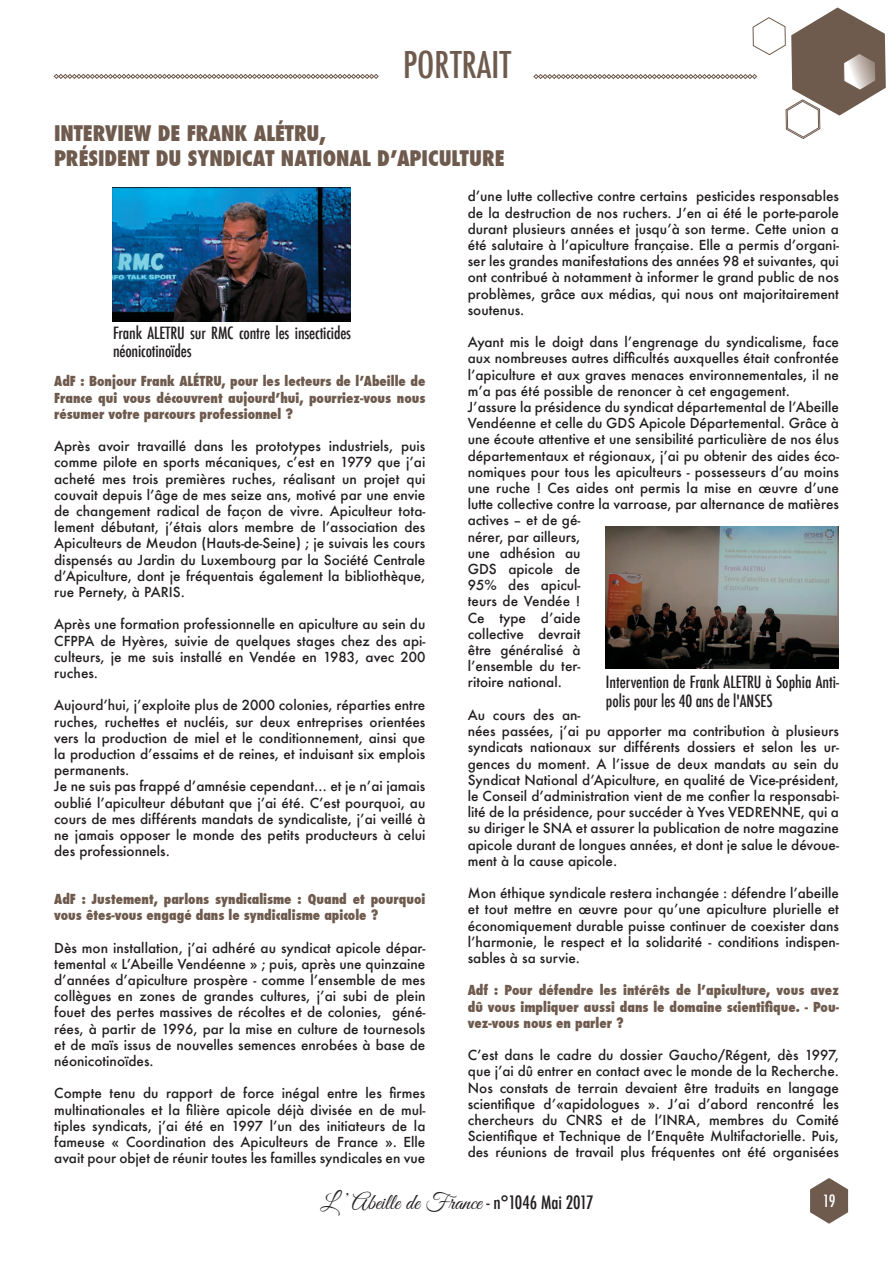
<style>
.page{position:relative;width:893px;height:1263px;background:#fff}
.page>*{position:absolute;margin:0;border:0;box-sizing:border-box;transform-origin:0 0}
.t1{font:500 condensed 36px "Futura";color:#6f5b4e}
.t2{font:22.5px "Great Vibes";color:#231f20}
.t3{font:800 condensed 21px/25.2px "Futura";color:#6f5b4e}
.t4{font:500 condensed 16.5px/19.8px "Futura";letter-spacing:-.005em;color:#231f20}
.t5{font:500 condensed 16.5px "Futura";color:#fff}
.t6{font:500 13.5px/16.2px "Futura";color:#231f20;text-align:justify}
.t7{font:800 condensed 13.5px/16.2px "Futura";color:#6f5b4e;text-align:justify}
.s1{font-family:"Futura";font-weight:500;font-stretch:condensed;font-size:18px}
</style>
<div class="page">
<svg style="left:810px;top:1178px;width:38px;height:46px"></svg>
<img style="left:113px;top:188px;width:237px;height:133px">
<img style="left:606px;top:527px;width:233px;height:141px">
<svg style="left:54px;top:74px;width:325px;height:5px"></svg>
<svg style="left:533px;top:7px;width:353px;height:132px"></svg>
<h1 class="t1" style="left:403px;top:42px;width:110px">PORTRAIT</h1>
<h3 class="t3" style="left:54px;top:121px;width:452px">INTERVIEW DE FRANK ALÉTRU,<br>PRÉSIDENT DU SYNDICAT NATIONAL D’APICULTURE</h3>
<p class="t4" style="left:113px;top:324px;width:240px;line-height:18px">Frank ALETRU sur RMC contre les insecticides néonicotinoïdes</p>
<p class="t7" style="left:54px;top:373px;width:373px">AdF : Bonjour Frank ALÉTRU, pour les lecteurs de l’Abeille de France qui vous découvrent aujourd’hui, pourriez-vous nous résumer votre parcours professionnel ?</p>
<p class="t6" style="left:54px;top:438px;width:373px">Après avoir travaillé dans les prototypes industriels, puis comme pilote en sports mécaniques, c’est en 1979 que j’ai acheté mes trois premières ruches, réalisant un projet qui couvait depuis l’âge de mes seize ans, motivé par une envie de changement radical de façon de vivre. Apiculteur tota&shy;lement débutant, j’étais alors membre de l’association des Apiculteurs de Meudon (Hauts-de-Seine) ; je suivais les cours dispensés au Jardin du Luxembourg par la Société Centrale d’Apiculture, dont je fréquentais également la bibliothèque, rue Pernety, à PARIS.</p>
<p class="t6" style="left:54px;top:616px;width:373px">Après une formation professionnelle en apiculture au sein du CFPPA de Hyères, suivie de quelques stages chez des api&shy;culteurs, je me suis installé en Vendée en 1983, avec 200 ruches.</p>
<p class="t6" style="left:54px;top:697px;width:373px;text-align:left">Aujourd’hui, j’exploite plus de 2000 colonies, réparties entre ruches, ruchettes et nucléis, sur deux entreprises orientées vers la production de miel et le conditionnement, ainsi que la production d’essaims et de reines, et induisant six emplois permanents.<br>Je ne suis pas frappé d’amnésie cependant… et je n’ai jamais oublié l’apiculteur débutant que j’ai été. C’est pourquoi, au cours de mes différents mandats de syndicaliste, j’ai veillé à ne jamais opposer le monde des petits producteurs à celui des professionnels.</p>
<p class="t7" style="left:54px;top:891px;width:373px">AdF : Justement, parlons syndicalisme : Quand et pourquoi vous êtes-vous engagé dans le syndicalisme apicole ?</p>
<p class="t6" style="left:54px;top:939px;width:373px">Dès mon installation, j’ai adhéré au syndicat apicole dépar&shy;temental « L’Abeille Vendéenne » ; puis, après une quinzaine d’années d’apiculture prospère - comme l’ensemble de mes collègues en zones de grandes cultures, j’ai subi de plein fouet des pertes massives de récoltes et de colonies, géné&shy;rées, à partir de 1996, par la mise en culture de tournesols et de maïs issus de nouvelles semences enrobées à base de néonicotinoïdes.</p>
<p class="t6" style="left:54px;top:1085px;width:373px">Compte tenu du rapport de force inégal entre les firmes multinationales et la filière apicole déjà divisée en de mul&shy;tiples syndicats, j’ai été en 1997 l’un des initiateurs de la fameuse « Coordination des Apiculteurs de France ». Elle avait pour objet de réunir toutes les familles syndicales en vue</p>
<p class="t6" style="left:468px;top:188px;width:373px">d’une lutte collective contre certains pesticides responsables de la destruction de nos ruchers. J’en ai été le porte-parole durant plusieurs années et jusqu’à son terme. Cette union a été salutaire à l’apiculture française. Elle a permis d’organi&shy;ser les grandes manifestations des années 98 et suivantes, qui ont contribué à notamment à informer le grand public de nos problèmes, grâce aux médias, qui nous ont majoritairement soutenus.</p>
<p class="t6" style="left:468px;top:334px;width:373px;text-align:left">Ayant mis le doigt dans l’engrenage du syndicalisme, face aux nombreuses autres difficultés auxquelles était confrontée l’apiculture et aux graves menaces environnementales, il ne m’a pas été possible de renoncer à cet engagement.<br>J’assure la présidence du syndicat départemental de l’Abeille Vendéenne et celle du GDS Apicole Départemental. Grâce à une écoute attentive et une sensibilité particulière de nos élus départementaux et régionaux, j’ai pu obtenir des aides éco&shy;nomiques pour tous les apiculteurs - possesseurs d’au moins une ruche ! Ces aides ont permis la mise en œuvre d’une lutte collective contre la varroase, par alternance de matières actives – et de gé-<br>nérer, par ailleurs,<br>une adhésion au<br>GDS apicole de<br>95% des apicul-<br>teurs de Vendée !<br>Ce type d’aide<br>collective devrait<br>être généralisé à<br>l’ensemble du ter-<br>ritoire national.</p>
<p class="t6" style="left:468px;top:707px;width:373px;text-align:left">Au cours des an-<br>nées passées, j’ai pu apporter ma contribution à plusieurs syndicats nationaux sur différents dossiers et selon les ur&shy;gences du moment. A l’issue de deux mandats au sein du Syndicat National d’Apiculture, en qualité de Vice-président, le Conseil d’administration vient de me confier la responsabi&shy;lité de la présidence, pour succéder à Yves VEDRENNE, qui a su diriger le SNA et assurer la publication de notre magazine apicole durant de longues années, et dont je salue le dévoue&shy;ment à la cause apicole.</p>
<p class="t6" style="left:468px;top:885px;width:373px">Mon éthique syndicale restera inchangée : défendre l’abeille et tout mettre en œuvre pour qu’une apiculture plurielle et économiquement durable puisse continuer de coexister dans l’harmonie, le respect et la solidarité - conditions indispen&shy;sables à sa survie.</p>
<p class="t7" style="left:468px;top:982px;width:373px">Adf : Pour défendre les intérêts de l’apiculture, vous avez dû vous impliquer aussi dans le domaine scientifique. - Pou&shy;vez-vous nous en parler ?</p>
<p class="t6" style="left:468px;top:1047px;width:373px">C’est dans le cadre du dossier Gaucho/Régent, dès 1997, que j’ai dû entrer en contact avec le monde de la Recherche.<br>Nos constats de terrain devaient être traduits en langage scientifique d’«apidologues ». J’ai d’abord rencontré les chercheurs du CNRS et de l’INRA, membres du Comité Scientifique et Technique de l’Enquête Multifactorielle. Puis, des réunions de travail plus fréquentes ont été organisées</p>
<p class="t4" style="left:606px;top:672px;width:235px">Intervention de Frank ALETRU à Sophia Anti&shy;polis pour les 40 ans de l'ANSES</p>
<h2 class="t2" style="left:321px;top:1189px;width:274px">L ’ Abeille de France <span class="s1">- n°1046 Mai 2017</span></h2>
<p class="t5" style="left:823px;top:1190px;width:14px">19</p>
</div>
